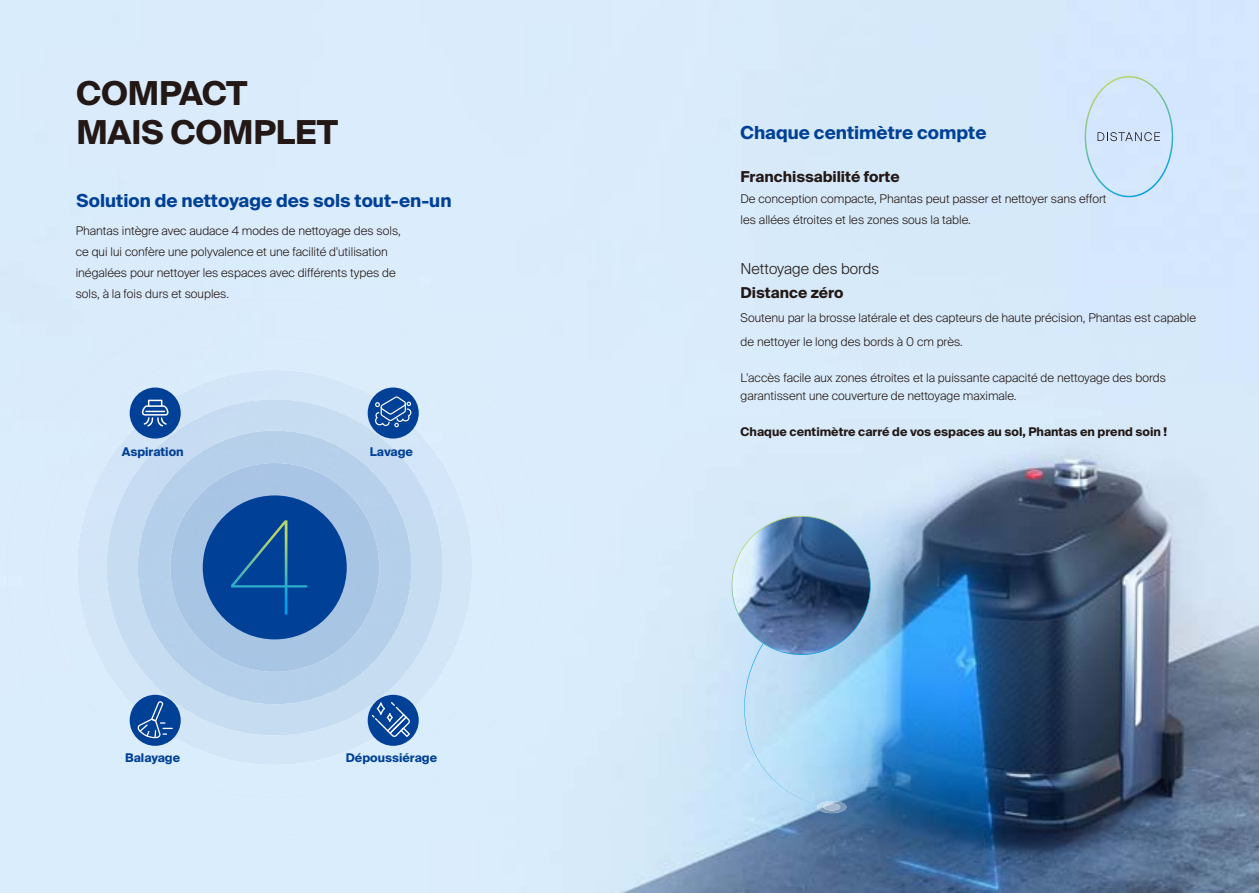
<style>
.page{position:relative;width:1259px;height:893px;background:#fff}
.page>*{position:absolute;margin:0;border:0;box-sizing:border-box;transform-origin:0 0}
.t1{font:700 33px/39.6px "Suisse Intl";color:#231815}
.t2{font:700 18px "Suisse Intl";color:#004097}
.t3{font:700 15px "Suisse Intl";color:#231815}
.t4{font:300 15px "Suisse Intl";color:#231815}
.t5{font:300 12px/21px "Suisse Intl";color:#231815}
.t6{font:700 12px "Suisse Intl";color:#231815}
.t7{font:700 12px "Suisse Intl";color:#004097}
</style>
<div class="page">
<img style="left:0;top:0;width:1259px;height:893px">
<img style="left:126px;top:376px;width:99px;height:74px">
<div style="left:225px;top:388px;width:181px;height:13px;background:#d4e7f8"></div>
<div style="left:77px;top:436px;width:50px;height:262px;background:#d3e6f8"></div>
<img style="left:412px;top:422px;width:34px;height:47px">
<img style="left:427px;top:469px;width:27px;height:49px">
<div style="left:423px;top:518px;width:31px;height:180px;background:#d2e6f8"></div>
<img style="left:126px;top:685px;width:50px;height:54px">
<img style="left:374px;top:685px;width:49px;height:54px">
<div style="left:176px;top:719px;width:49px;height:39px;background:#d2e6f8"></div>
<div style="left:324px;top:719px;width:50px;height:39px;background:#d2e6f8"></div>
<div style="left:225px;top:734px;width:99px;height:24px;background:#d2e6f8"></div>
<div style="left:114px;top:300px;width:322px;height:54px;background:#dbecfb"></div>
<div style="left:60px;top:353px;width:55px;height:54px;background:#daebfb"></div>
<div style="left:435px;top:353px;width:54px;height:54px;background:#dbedfb"></div>
<img style="left:29px;top:406px;width:32px;height:54px">
<img style="left:488px;top:406px;width:32px;height:54px">
<div style="left:7px;top:460px;width:54px;height:268px;background:#dbecfc"></div>
<div style="left:489px;top:460px;width:53px;height:268px;background:#daedfc"></div>
<div style="left:60px;top:727px;width:54px;height:55px;background:#daedfc"></div>
<div style="left:435px;top:727px;width:54px;height:55px;background:#daedfc"></div>
<img style="left:114px;top:781px;width:54px;height:32px">
<img style="left:382px;top:781px;width:54px;height:32px">
<div style="left:167px;top:812px;width:215px;height:23px;background:#daedfc"></div>
<div style="left:129px;top:337px;width:291px;height:51px;background:#daecfb"></div>
<div style="left:83px;top:388px;width:48px;height:52px;background:#daebfb"></div>
<div style="left:418px;top:388px;width:49px;height:52px;background:#dbedfb"></div>
<div style="left:44px;top:439px;width:52px;height:274px;background:#dbecfc"></div>
<div style="left:454px;top:439px;width:51px;height:274px;background:#daedfc"></div>
<div style="left:95px;top:711px;width:52px;height:48px;background:#daedfc"></div>
<div style="left:402px;top:711px;width:52px;height:48px;background:#daedfc"></div>
<div style="left:146px;top:758px;width:257px;height:40px;background:#daedfc"></div>
<img style="left:175px;top:401px;width:75px;height:30px">
<img style="left:250px;top:399px;width:124px;height:32px">
<img style="left:107px;top:450px;width:31px;height:235px">
<img style="left:412px;top:447px;width:15px;height:48px">
<img style="left:412px;top:495px;width:29px;height:48px">
<img style="left:412px;top:543px;width:31px;height:142px">
<img style="left:175px;top:704px;width:27px;height:15px">
<img style="left:347px;top:704px;width:25px;height:15px">
<img style="left:202px;top:704px;width:48px;height:30px">
<img style="left:299px;top:704px;width:48px;height:30px">
<div style="left:250px;top:704px;width:49px;height:31px;background:#c5dcf1"></div>
<img style="left:138px;top:431px;width:274px;height:273px">
<div style="left:170px;top:463px;width:209px;height:209px;background:#a8c5e4;border-radius:50%"></div>
<div style="left:203px;top:495px;width:144px;height:144px;background:#004097;border-radius:50%"></div>
<svg style="left:231px;top:520px;width:76px;height:95px"></svg>
<div style="left:368px;top:388px;width:51px;height:51px;background:#004097;border-radius:50%"></div>
<svg style="left:375px;top:396px;width:36px;height:31px"></svg>
<div style="left:130px;top:695px;width:51px;height:51px;background:#004097;border-radius:50%"></div>
<svg style="left:137px;top:701px;width:36px;height:37px"></svg>
<div style="left:368px;top:695px;width:51px;height:51px;background:#004097;border-radius:50%"></div>
<svg style="left:372px;top:702px;width:38px;height:35px"></svg>
<div style="left:130px;top:388px;width:51px;height:51px;background:#004097;border-radius:50%"></div>
<svg style="left:142px;top:400px;width:26px;height:27px"></svg>
<img style="left:817px;top:807px;width:29px;height:6px">
<img style="left:823px;top:803px;width:17px;height:7px;border-radius:50%">
<svg style="left:1084px;top:76px;width:89px;height:121px;background:#cde2f7"></svg>
<svg style="left:731px;top:516px;width:139px;height:291px;background:#8cb0d0"></svg>
<h1 class="t1" style="left:76px;top:74px;width:263px">COMPACT<br>MAIS COMPLET</h1>
<h2 class="t2" style="left:77px;top:190px;width:376px">Solution de nettoyage des sols tout-en-un</h2>
<p class="t5" style="left:76px;top:220px;width:326px">Phantas intègre avec audace 4 modes de nettoyage des sols, ce qui lui confère une polyvalence et une facilité d'utilisation inégalées pour nettoyer les espaces avec différents types de sols, à la fois durs et souples.</p>
<p class="t7" style="left:122px;top:445px;width:63px">Aspiration</p>
<p class="t7" style="left:370px;top:445px;width:44px">Lavage</p>
<p class="t7" style="left:125px;top:751px;width:56px">Balayage</p>
<p class="t7" style="left:346px;top:751px;width:93px">Dépoussiérage</p>
<h2 class="t2" style="left:740px;top:122px;width:247px">Chaque centimètre compte</h2>
<p class="t3" style="left:740px;top:168px;width:161px">Franchissabilité forte</p>
<p class="t5" style="left:740px;top:189px;width:367px">De conception compacte, Phantas peut passer et nettoyer sans effort les allées étroites et les zones sous la table.</p>
<p class="t4" style="left:740px;top:260px;width:140px">Nettoyage des bords</p>
<p class="t3" style="left:740px;top:284px;width:104px">Distance zéro</p>
<p class="t5" style="left:740px;top:306px;width:457px;line-height:24px">Soutenu par la brosse latérale et des capteurs de haute précision, Phantas est capable de nettoyer le long des bords à 0 cm près.</p>
<p class="t5" style="left:740px;top:369px;width:427px;line-height:18px">L'accès facile aux zones étroites et la puissante capacité de nettoyage des bords garantissent une couverture de nettoyage maximale.</p>
<p class="t6" style="left:740px;top:425px;width:428px">Chaque centimètre carré de vos espaces au sol, Phantas en prend soin !</p>
</div>
